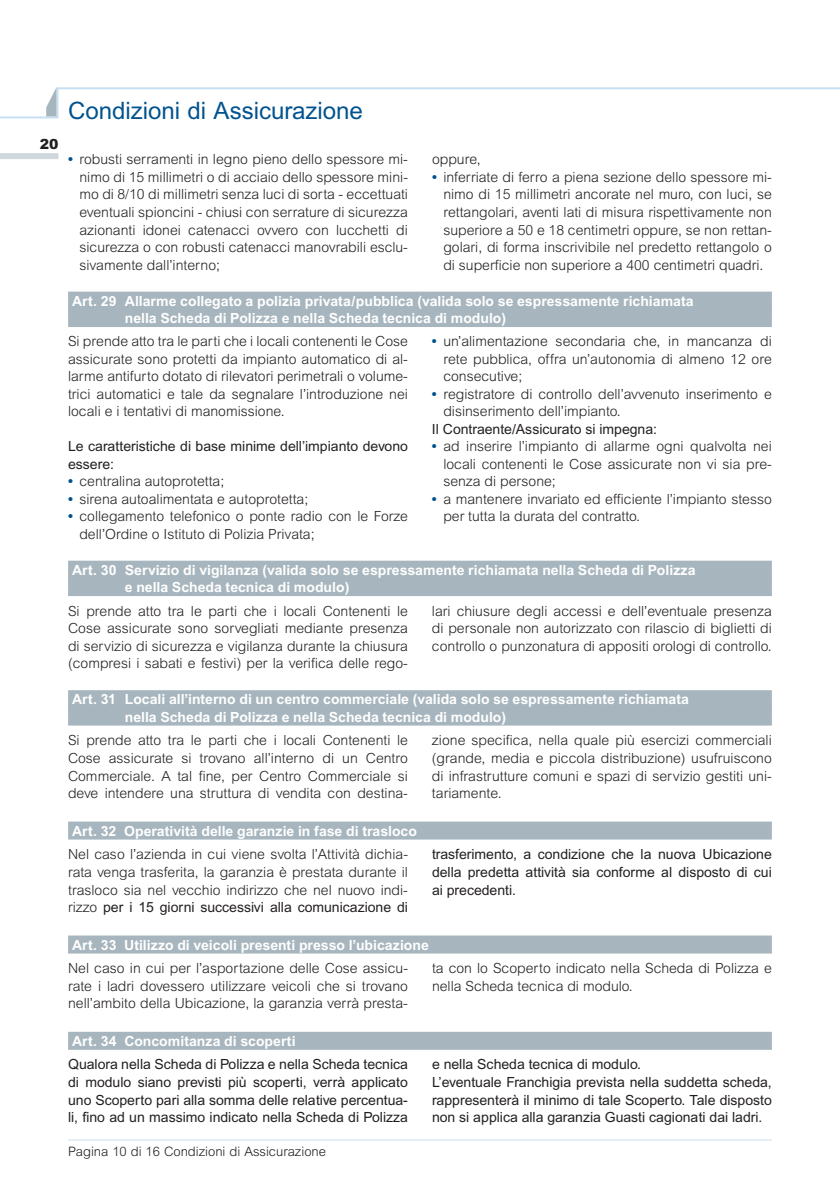
<style>
.page{position:relative;width:840px;height:1191px;background:#fff}
.page>*{position:absolute;margin:0;border:0;box-sizing:border-box;transform-origin:0 0}
.t1{font:24px "Arial";color:#01538f}
.t2{font:300 14px/17.6px "Arial";color:#231f20;text-align:justify}
.t3{font:14px/17.6px "Arial";color:#231f20}
.t4{font:700 14px/17.4px "Arial";color:#fff}
.t5{font:900 14px "Arial";color:#231f20}
.t6{font:300 13px "Arial";color:#231f20}
.s1{font-weight:700;color:#01538f}
.s2{font-weight:400}
</style>
<div class="page">
<div style="left:0;top:153px;width:58px;height:6px;background:#cfd8dd"></div>
<svg style="left:0;top:87px;width:839px;height:32px"></svg>
<svg style="left:46px;top:87px;width:10px;height:29px"></svg>
<hr style="left:68px;top:1139px;width:703px;height:1px;background:#c7dff2">
<div style="left:68px;top:292px;width:703px;height:18px;background:#a7b6be"></div>
<div style="left:68px;top:309px;width:703px;height:18px;background:#a7b6be"></div>
<div style="left:68px;top:560px;width:703px;height:18px;background:#a7b6be"></div>
<div style="left:68px;top:578px;width:703px;height:18px;background:#a7b6be"></div>
<div style="left:68px;top:690px;width:703px;height:18px;background:#a7b6be"></div>
<div style="left:68px;top:707px;width:703px;height:18px;background:#a7b6be"></div>
<div style="left:68px;top:821px;width:703px;height:18px;background:#a7b6be"></div>
<div style="left:68px;top:935px;width:703px;height:18px;background:#a7b6be"></div>
<div style="left:68px;top:1031px;width:703px;height:18px;background:#a7b6be"></div>
<p class="t5" style="left:40px;top:135px;width:20px">20</p>
<h1 class="t1" style="left:68px;top:96px;width:296px">Condizioni di Assicurazione</h1>
<p class="t2" style="left:79px;top:150px;width:330px;text-indent:-11px"><span class="s1">•</span> robusti serramenti in legno pieno dello spessore mi&shy;nimo di 15 millimetri o di acciaio dello spessore mini&shy;mo di 8/10 di millimetri senza luci di sorta - eccettuati eventuali spioncini - chiusi con serrature di sicurezza azionanti idonei catenacci ovvero con lucchetti di sicurezza o con robusti catenacci manovrabili esclu&shy;sivamente dall’interno;</p>
<p class="t2" style="left:432px;top:150px;width:50px">oppure,</p>
<p class="t2" style="left:443px;top:168px;width:330px;text-indent:-11px"><span class="s1">•</span> inferriate di ferro a piena sezione dello spessore mi&shy;nimo di 15 millimetri ancorate nel muro, con luci, se rettangolari, aventi lati di misura rispettivamente non superiore a 50 e 18 centimetri oppure, se non rettan&shy;golari, di forma inscrivibile nel predetto rettangolo o di superficie non superiore a 400 centimetri quadri.</p>
<p class="t4" style="left:125px;top:292px;width:570px;text-indent:-53px">Art. 29 Allarme collegato a polizia privata/pubblica (valida solo se espressamente richiamata nella Scheda di Polizza e nella Scheda tecnica di modulo)</p>
<p class="t2" style="left:68px;top:333px;width:341px">Si prende atto tra le parti che i locali contenenti le Cose assicurate sono protetti da impianto automatico di al&shy;larme antifurto dotato di rilevatori perimetrali o volume&shy;trici automatici e tale da segnalare l’introduzione nei locali e i tentativi di manomissione.</p>
<p class="t3" style="left:68px;top:437px;width:341px">Le caratteristiche di base minime dell’impianto devono essere:</p>
<p class="t2" style="left:68px;top:472px;width:158px"><span class="s1">•</span> centralina autoprotetta;</p>
<p class="t2" style="left:68px;top:490px;width:241px"><span class="s1">•</span> sirena autoalimentata e autoprotetta;</p>
<p class="t2" style="left:79px;top:507px;width:330px;text-indent:-11px"><span class="s1">•</span> collegamento telefonico o ponte radio con le Forze dell’Ordine o Istituto di Polizia Privata;</p>
<p class="t2" style="left:443px;top:333px;width:330px;text-indent:-11px"><span class="s1">•</span> un’alimentazione secondaria che, in mancanza di rete pubblica, offra un’autonomia di almeno 12 ore consecutive;</p>
<p class="t2" style="left:443px;top:385px;width:330px;text-indent:-11px"><span class="s1">•</span> registratore di controllo dell’avvenuto inserimento e disinserimento dell’impianto.</p>
<p class="t3" style="left:431px;top:420px;width:226px">Il Contraente/Assicurato si impegna:</p>
<p class="t2" style="left:443px;top:438px;width:330px;text-indent:-11px"><span class="s1">•</span> ad inserire l’impianto di allarme ogni qualvolta nei locali contenenti le Cose assicurate non vi sia pre&shy;senza di persone;</p>
<p class="t2" style="left:443px;top:490px;width:330px;text-indent:-11px"><span class="s1">•</span> a mantenere invariato ed efficiente l’impianto stesso per tutta la durata del contratto.</p>
<p class="t4" style="left:125px;top:561px;width:572px;text-indent:-53px">Art. 30 Servizio di vigilanza (valida solo se espressamente richiamata nella Scheda di Polizza e nella Scheda tecnica di modulo)</p>
<p class="t2" style="left:68px;top:602px;width:341px">Si prende atto tra le parti che i locali Contenenti le Cose assicurate sono sorvegliati mediante presenza di servizio di sicurezza e vigilanza durante la chiusura (compresi i sabati e festivi) per la verifica delle rego-</p>
<p class="t2" style="left:432px;top:602px;width:341px">lari chiusure degli accessi e dell’eventuale presenza di personale non autorizzato con rilascio di biglietti di controllo o punzonatura di appositi orologi di controllo.</p>
<p class="t4" style="left:125px;top:690px;width:565px;text-indent:-53px">Art. 31 Locali all’interno di un centro commerciale (valida solo se espressamente richiamata nella Scheda di Polizza e nella Scheda tecnica di modulo)</p>
<p class="t2" style="left:68px;top:731px;width:341px">Si prende atto tra le parti che i locali Contenenti le Cose assicurate si trovano all’interno di un Centro Commerciale. A tal fine, per Centro Commerciale si deve intendere una struttura di vendita con destina-</p>
<p class="t2" style="left:431px;top:731px;width:341px">zione specifica, nella quale più esercizi commerciali (grande, media e piccola distribuzione) usufruiscono di infrastrutture comuni e spazi di servizio gestiti uni&shy;tariamente.</p>
<p class="t4" style="left:72px;top:822px;width:346px">Art. 32 Operatività delle garanzie in fase di trasloco</p>
<p class="t2" style="left:68px;top:845px;width:341px">Nel caso l’azienda in cui viene svolta l’Attività dichia&shy;rata venga trasferita, la garanzia è prestata durante il trasloco sia nel vecchio indirizzo che nel nuovo indi&shy;rizzo <span class="s2">per i 15 giorni successivi alla comunicazione di</span></p>
<p class="t3" style="left:432px;top:845px;width:341px;text-align:justify">trasferimento, a condizione che la nuova Ubicazione della predetta attività sia conforme al disposto di cui ai precedenti.</p>
<p class="t4" style="left:72px;top:936px;width:358px">Art. 33 Utilizzo di veicoli presenti presso l’ubicazione</p>
<p class="t2" style="left:68px;top:959px;width:341px">Nel caso in cui per l’asportazione delle Cose assicu&shy;rate i ladri dovessero utilizzare veicoli che si trovano nell’ambito della Ubicazione, la garanzia verrà presta-</p>
<p class="t2" style="left:432px;top:959px;width:341px">ta con lo Scoperto indicato nella Scheda di Polizza e nella Scheda tecnica di modulo.</p>
<p class="t4" style="left:72px;top:1032px;width:225px">Art. 34 Concomitanza di scoperti</p>
<p class="t3" style="left:68px;top:1055px;width:341px;text-align:justify">Qualora nella Scheda di Polizza e nella Scheda tecnica di modulo siano previsti più scoperti, verrà applicato uno Scoperto pari alla somma delle relative percentua&shy;li, fino ad un massimo indicato nella Scheda di Polizza</p>
<p class="t3" style="left:432px;top:1055px;width:341px">e nella Scheda tecnica di modulo.<br>L’eventuale Franchigia prevista nella suddetta scheda, rappresenterà il minimo di tale Scoperto. Tale disposto non si applica alla garanzia Guasti cagionati dai ladri.</p>
<p class="t6" style="left:68px;top:1144px;width:259px">Pagina 10 di 16 Condizioni di Assicurazione</p>
</div>
